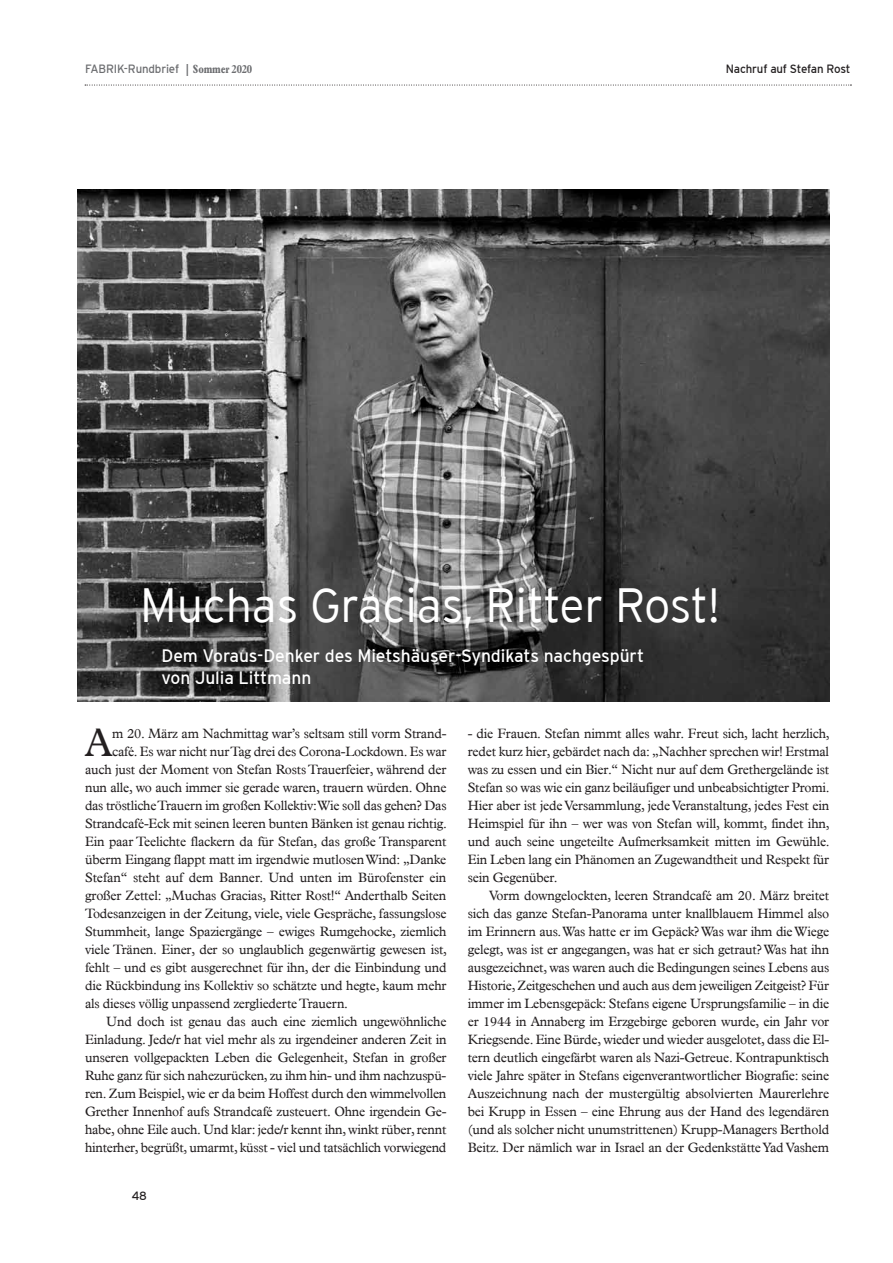
<style>
.page{position:relative;width:893px;height:1263px;background:#fff}
.page>*{position:absolute;margin:0;border:0;box-sizing:border-box;transform-origin:0 0}
.t1{font:300 48px "Interstate";letter-spacing:-.005em;color:#fff}
.t2{font:39.9px "Plantin";color:#231f20}
.t3{font:18px/22.5px "Interstate";letter-spacing:-.005em;color:#fff}
.t4{font:13.5px/18px "Plantin";letter-spacing:-.015em;color:#231f20;text-align:justify}
.t5{font:12px "Interstate";letter-spacing:-.015em;color:#6c6d70;scale:.96 1}
.t6{font:12px "Interstate";letter-spacing:-.015em;color:#231f20;scale:.96 1}
.s1{font-family:"Plantin";font-weight:700;font-stretch:condensed}
</style>
<div class="page">
<svg style="left:85px;top:85px;width:766px;height:1px"></svg>
<img style="left:77px;top:189px;width:752px;height:513px">
<p class="t5" style="left:85px;top:62px;width:176px">FABRIK-Rundbrief <span class="s1">| Sommer 2020</span></p>
<p class="t6" style="left:726px;top:62px;width:131px">Nachruf auf Stefan Rost</p>
<h1 class="t1" style="left:140px;top:578px;width:581px">Muchas Gracias, Ritter Rost!</h1>
<h3 class="t3" style="left:162px;top:644px;width:484px">Dem Voraus-Denker des Mietshäuser-Syndikats nachgespürt von Julia Littmann</h3>
<h2 class="t2" style="left:85px;top:720px;width:29px">A</h2>
<p class="t4" style="left:112px;top:725px;width:336px">m 20. März am Nachmittag war’s seltsam still vorm Strand-</p>
<p class="t4" style="left:112px;top:743px;width:336px">café. Es war nicht nur Tag drei des Corona-Lockdown. Es war</p>
<p class="t4" style="left:85px;top:761px;width:363px">auch just der Moment von Stefan Rosts Trauerfeier, während der</p>
<p class="t4" style="left:85px;top:779px;width:363px">nun alle, wo auch immer sie gerade waren, trauern würden. Ohne</p>
<p class="t4" style="left:85px;top:797px;width:363px">das tröstliche Trauern im großen Kollektiv: Wie soll das gehen? Das</p>
<p class="t4" style="left:85px;top:815px;width:363px">Strandcafé-Eck mit seinen leeren bunten Bänken ist genau richtig.</p>
<p class="t4" style="left:85px;top:833px;width:363px">Ein paar Teelichte flackern da für Stefan, das große Transparent</p>
<p class="t4" style="left:85px;top:851px;width:363px">überm Eingang flappt matt im irgendwie mutlosen Wind: „Danke</p>
<p class="t4" style="left:85px;top:869px;width:363px">Stefan“ steht auf dem Banner. Und unten im Bürofenster ein</p>
<p class="t4" style="left:85px;top:887px;width:363px">großer Zettel: „Muchas Gracias, Ritter Rost!“ Anderthalb Seiten</p>
<p class="t4" style="left:85px;top:905px;width:363px">Todesanzeigen in der Zeitung, viele, viele Gespräche, fassungslose</p>
<p class="t4" style="left:85px;top:923px;width:363px">Stummheit, lange Spaziergänge – ewiges Rumgehocke, ziemlich</p>
<p class="t4" style="left:85px;top:941px;width:363px">viele Tränen. Einer, der so unglaublich gegenwärtig gewesen ist,</p>
<p class="t4" style="left:85px;top:959px;width:363px">fehlt – und es gibt ausgerechnet für ihn, der die Einbindung und</p>
<p class="t4" style="left:85px;top:977px;width:363px">die Rückbindung ins Kollektiv so schätzte und hegte, kaum mehr</p>
<p class="t4" style="left:85px;top:995px;width:265px">als dieses völlig unpassend zergliederte Trauern.</p>
<p class="t4" style="left:106px;top:1013px;width:342px">Und doch ist genau das auch eine ziemlich ungewöhnliche</p>
<p class="t4" style="left:85px;top:1031px;width:363px">Einladung. Jede/r hat viel mehr als zu irgendeiner anderen Zeit in</p>
<p class="t4" style="left:85px;top:1049px;width:363px">unseren vollgepackten Leben die Gelegenheit, Stefan in großer</p>
<p class="t4" style="left:85px;top:1067px;width:363px">Ruhe ganz für sich nahezurücken, zu ihm hin- und ihm nachzuspü-</p>
<p class="t4" style="left:85px;top:1085px;width:363px">ren. Zum Beispiel, wie er da beim Hoffest durch den wimmelvollen</p>
<p class="t4" style="left:85px;top:1103px;width:363px">Grether Innenhof aufs Strandcafé zusteuert. Ohne irgendein Ge-</p>
<p class="t4" style="left:85px;top:1121px;width:363px">habe, ohne Eile auch. Und klar: jede/r kennt ihn, winkt rüber, rennt</p>
<p class="t4" style="left:85px;top:1139px;width:363px">hinterher, begrüßt, umarmt, küsst - viel und tatsächlich vorwiegend</p>
<p class="t6" style="left:132px;top:1189px;width:17px">48</p>
<p class="t4" style="left:468px;top:725px;width:363px">- die Frauen. Stefan nimmt alles wahr. Freut sich, lacht herzlich, redet kurz hier, gebärdet nach da: „Nachher sprechen wir! Erstmal was zu essen und ein Bier.“ Nicht nur auf dem Grethergelände ist Stefan so was wie ein ganz beiläufiger und unbeabsichtigter Promi.<br>Hier aber ist jede Versammlung, jede Veranstaltung, jedes Fest ein Heimspiel für ihn – wer was von Stefan will, kommt, findet ihn, und auch seine ungeteilte Aufmerksamkeit mitten im Gewühle.<br>Ein Leben lang ein Phänomen an Zugewandtheit und Respekt für sein Gegenüber.</p>
<p class="t4" style="left:468px;top:887px;width:363px;text-indent:21px">Vorm downgelockten, leeren Strandcafé am 20. März breitet sich das ganze Stefan-Panorama unter knallblauem Himmel also im Erinnern aus. Was hatte er im Gepäck? Was war ihm die Wiege gelegt, was ist er angegangen, was hat er sich getraut? Was hat ihn ausgezeichnet, was waren auch die Bedingungen seines Lebens aus Historie, Zeitgeschehen und auch aus dem jeweiligen Zeitgeist? Für immer im Lebensgepäck: Stefans eigene Ursprungsfamilie – in die er 1944 in Annaberg im Erzgebirge geboren wurde, ein Jahr vor Kriegsende. Eine Bürde, wieder und wieder ausgelotet, dass die El&shy;tern deutlich eingefärbt waren als Nazi-Getreue. Kontrapunktisch viele Jahre später in Stefans eigenverantwortlicher Biografie: seine Auszeichnung nach der mustergültig absolvierten Maurerlehre bei Krupp in Essen – eine Ehrung aus der Hand des legendären (und als solcher nicht unumstrittenen) Krupp-Managers Berthold Beitz. Der nämlich war in Israel an der Gedenkstätte Yad Vashem</p>
</div>
